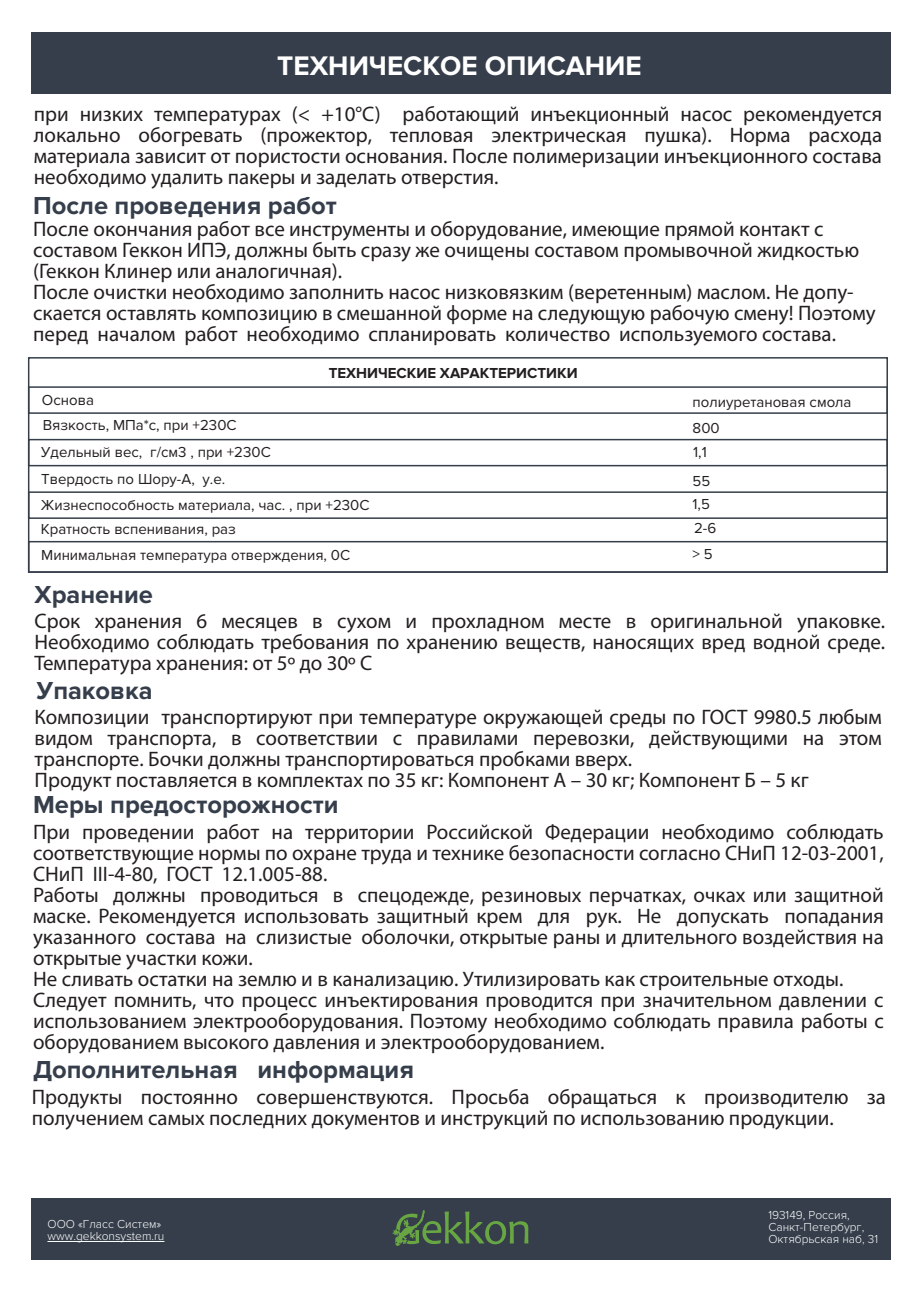
<style>
.page{position:relative;width:919px;height:1289px;background:#fff}
.page>*{position:absolute;margin:0;border:0;box-sizing:border-box;transform-origin:0 0}
.t1{font:700 27.9px "Proxima Nova";color:#fff}
.t2{font:700 25.5px "Proxima Nova";color:#353e4a}
.t3{font:21px/21px "Myriad Pro";color:#231f20}
.t4{font:15px/26.2px "Proxima Nova";color:#231f20}
.t5{font:700 15px "Proxima Nova";color:#231f20}
.t6{font:300 12px/12px "Proxima Nova";color:#fff}
</style>
<div class="page">
<div style="left:28px;top:386px;width:859px;height:28px;border:2px solid #353e4a"></div>
<div style="left:28px;top:439px;width:859px;height:27px;border:2px solid #353e4a"></div>
<div style="left:28px;top:491px;width:859px;height:28px;border:2px solid #353e4a"></div>
<div style="left:28px;top:541px;width:859px;height:32px;border:2px solid #353e4a"></div>
<div style="left:31px;top:33px;width:859px;height:61px;background:#353e4a"></div>
<div style="left:31px;top:1198px;width:859px;height:61px;background:#353e4a"></div>
<svg style="left:392px;top:1210px;width:136px;height:35px"></svg>
<hr style="left:47px;top:1241px;width:117px;height:1px;background:#fff">
<h1 class="t1" style="left:277px;top:50px;width:366px">ТЕХНИЧЕСКОЕ ОПИСАНИЕ</h1>
<p class="t3" style="left:34px;top:103px;width:849px;text-align:justify">при низких температурах (&lt; +10°C) работающий инъекционный насос рекомендуется локально обогревать (прожектор, тепловая электрическая пушка). Норма расхода материала зависит от пористости основания. После полимеризации инъекционного состава необходимо удалить пакеры и заделать отверстия.</p>
<p class="t2" style="left:33px;top:190px;width:305px">После проведения работ</p>
<p class="t3" style="left:33px;top:218px;width:843px">После окончания работ все инструменты и оборудование, имеющие прямой контакт с составом Геккон ИПЭ, должны быть сразу же очищены составом промывочной жидкостью (Геккон Клинер или аналогичная).<br>После очистки необходимо заполнить насос низковязким (веретенным) маслом. Не допу&shy;скается оставлять композицию в смешанной форме на следующую рабочую смену! Поэтому перед началом работ необходимо спланировать количество используемого состава.</p>
<p class="t5" style="left:328px;top:364px;width:250px">ТЕХНИЧЕСКИЕ ХАРАКТЕРИСТИКИ</p>
<p class="t4" style="left:42px;top:388px;width:196px;line-height:24.8px">Основа<br>Вязкость, МПа*с, при +230С</p>
<p class="t4" style="left:41px;top:439px;width:330px">Удельный вес, г/см3 , при +230С<br>Твердость по Шору-А, у.е.<br>Жизнеспособность материала, час. , при +230С</p>
<p class="t4" style="left:41px;top:515px;width:311px">Кратность вспенивания, раз<br>Минимальная температура отверждения, 0C</p>
<p class="t4" style="left:692px;top:390px;width:160px;line-height:25px">полиуретановая смола<br>800<br>1,1</p>
<p class="t4" style="left:692px;top:470px;width:19px;line-height:22.2px">55<br>1,5</p>
<p class="t4" style="left:692px;top:515px;width:25px;line-height:25.7px">2-6 &gt; 5</p>
<p class="t2" style="left:35px;top:579px;width:120px">Хранение</p>
<p class="t3" style="left:35px;top:610px;width:852px;text-align:justify">Срок хранения 6 месяцев в сухом и прохладном месте в оригинальной упаковке.<br>Необходимо соблюдать требования по хранению веществ, наносящих вред водной среде.<br>Температура хранения: от 5º до 30º С</p>
<p class="t2" style="left:37px;top:676px;width:117px">Упаковка</p>
<p class="t3" style="left:35px;top:706px;width:848px;text-align:justify">Композиции транспортируют при температуре окружающей среды по ГОСТ 9980.5 любым видом транспорта, в соответствии с правилами перевозки, действующими на этом транспорте. Бочки должны транспортироваться пробками вверх.</p>
<p class="t3" style="left:35px;top:769px;width:775px">Продукт поставляется в комплектах по 35 кг: Компонент А – 30 кг; Компонент Б – 5 кг</p>
<p class="t2" style="left:33px;top:789px;width:307px">Меры предосторожности</p>
<p class="t3" style="left:33px;top:821px;width:852px">При проведении работ на территории Российской Федерации необходимо соблюдать соответствующие нормы по охране труда и технике безопасности согласно СНиП 12-03-2001, СНиП III-4-80, ГОСТ 12.1.005-88.<br>Работы должны проводиться в спецодежде, резиновых перчатках, очках или защитной маске. Рекомендуется использовать защитный крем для рук. Не допускать попадания указанного состава на слизистые оболочки, открытые раны и длительного воздействия на открытые участки кожи.<br>Не сливать остатки на землю и в канализацию. Утилизировать как строительные отходы.<br>Следует помнить, что процесс инъектирования проводится при значительном давлении с использованием электрооборудования. Поэтому необходимо соблюдать правила работы с оборудованием высокого давления и электрооборудованием.</p>
<p class="t2" style="left:33px;top:1055px;width:382px">Дополнительная информация</p>
<p class="t3" style="left:32px;top:1086px;width:855px">Продукты постоянно совершенствуются. Просьба обращаться к производителю за получением самых последних документов и инструкций по использованию продукции.</p>
<p class="t6" style="left:47px;top:1217px;width:118px">ООО «Гласс Систем» www.gekkonsystem.ru</p>
<p class="t6" style="left:768px;top:1209px;width:111px">193149, Россия,<br>Санкт-Петербург,<br>Октябрьская наб, 31</p>
</div>
